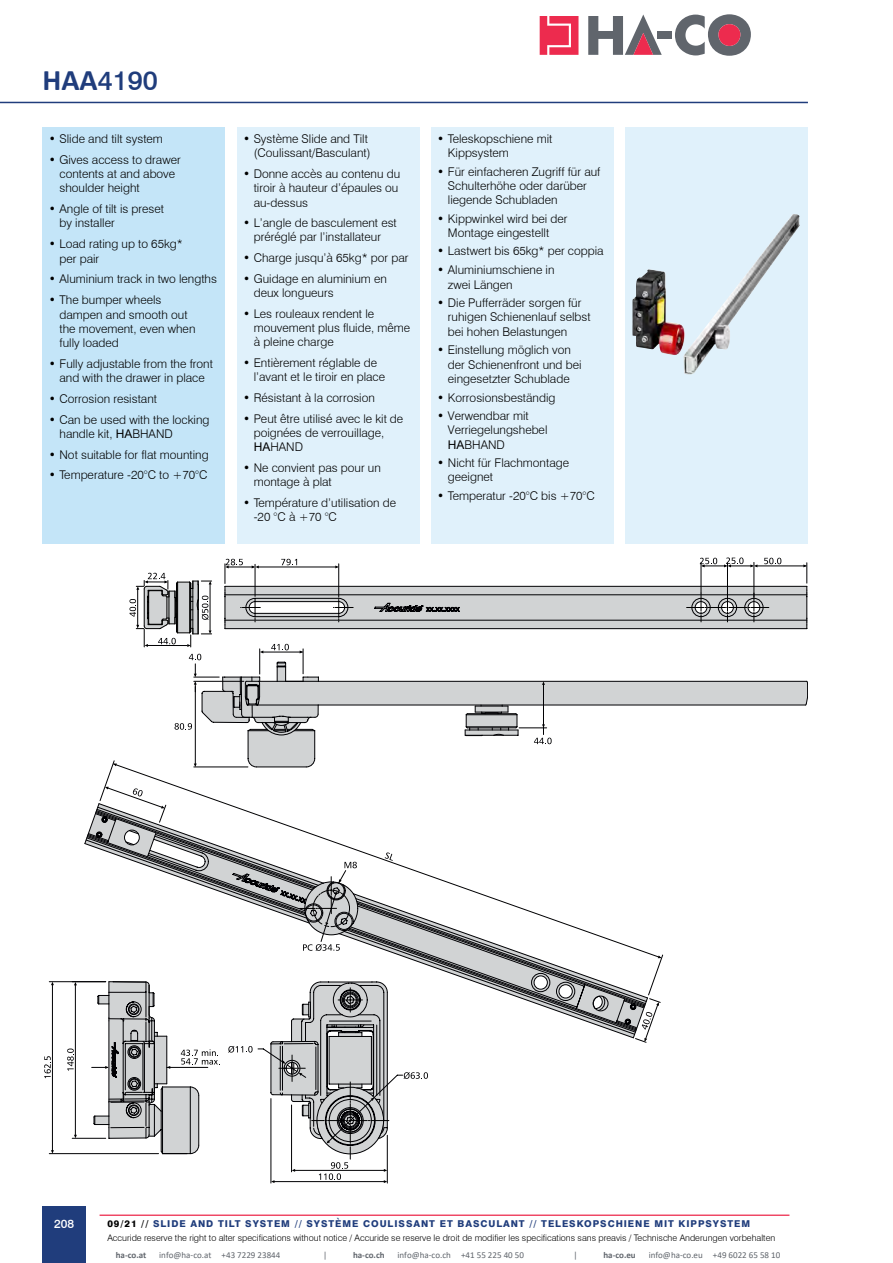
<style>
.page{position:relative;width:893px;height:1263px;background:#fff}
.page>*{position:absolute;margin:0;border:0;box-sizing:border-box;transform-origin:0 0}
.t1{font:500 27px "Swiss 721 BT";color:#203d7c}
.t2{font:300 12px/14.4px "Swiss 721 BT";color:#000}
.t3{font:500 12px "Swiss 721 BT";color:#fff}
.t4{font:800 9.45px "Swiss 721 BT";letter-spacing:.1em;color:#203d7c}
.t5{font:300 9px "Swiss 721 BT";color:#000}
.t6{font:9px "Calibri";color:#60656c}
.t7{font:700 9px "Calibri";color:#60656c}
.s1{font-family:"Calibri";font-weight:700;font-size:30px}
.s2{font-family:"Arial";font-weight:400}
.s3{color:#000}
</style>
<div class="page">
<hr style="left:0;top:102px;width:808px;height:1px;background:#203d7c">
<div style="left:43px;top:1206px;width:43px;height:57px;background:#203d7c"></div>
<div style="left:43px;top:128px;width:182px;height:416px;background:#c4e5f8"></div>
<div style="left:237px;top:128px;width:183px;height:416px;background:#e0f1fb"></div>
<div style="left:431px;top:128px;width:183px;height:416px;background:#e0f1fb"></div>
<div style="left:625px;top:128px;width:183px;height:416px;background:#e0f1fb"></div>
<img style="left:632px;top:214px;width:168px;height:161px">
<svg style="left:44px;top:787px;width:617px;height:396px"></svg>
<div style="left:225px;top:586px;width:582px;height:43px;background:#d1d3d4"></div>
<svg style="left:464px;top:680px;width:343px;height:65px"></svg>
<svg style="left:687px;top:593px;width:82px;height:27px"></svg>
<hr style="left:727px;top:563px;width:1px;height:34px;background:#000003">
<hr style="left:701px;top:563px;width:1px;height:30px;background:#000003">
<hr style="left:754px;top:562px;width:1px;height:35px;background:#000003">
<svg style="left:700px;top:557px;width:57px;height:10px"></svg>
<hr style="left:756px;top:566px;width:50px;height:1px;background:#000003">
<svg style="left:764px;top:558px;width:17px;height:6px"></svg>
<svg style="left:805px;top:681px;width:3px;height:25px"></svg>
<svg style="left:353px;top:598px;width:410px;height:128px"></svg>
<svg style="left:374px;top:603px;width:86px;height:9px"></svg>
<hr style="left:225px;top:620px;width:582px;height:1px;background:#000003">
<hr style="left:225px;top:628px;width:582px;height:1px;background:#000003">
<svg style="left:803px;top:563px;width:5px;height:66px"></svg>
<hr style="left:225px;top:594px;width:582px;height:1px;background:#000003">
<hr style="left:225px;top:586px;width:582px;height:1px;background:#000003">
<hr style="left:318px;top:705px;width:487px;height:1px;background:#000003">
<hr style="left:318px;top:681px;width:489px;height:1px;background:#000003">
<hr style="left:543px;top:684px;width:1px;height:41px;background:#000003">
<svg style="left:465px;top:704px;width:87px;height:40px"></svg>
<svg style="left:129px;top:559px;width:224px;height:209px"></svg>
<hr style="left:100px;top:1214px;width:689px;height:2px;background:#ed2b4e">
<svg style="left:540px;top:16px;width:38px;height:39px"></svg>
<svg style="left:588px;top:15px;width:74px;height:40px"></svg>
<div style="left:657px;top:31px;width:15px;height:8px;background:#60656c"></div>
<svg style="left:675px;top:14px;width:76px;height:42px"></svg>
<div style="left:718px;top:24px;width:22px;height:22px;background:#ed2b4e;border-radius:50%"></div>
<h1 class="t1" style="left:43px;top:64px;width:117px"><span class="s1">HAA</span>4190</h1>
<p class="t2" style="left:49px;top:131px;width:116px">• Slide and tilt system</p>
<p class="t2" style="left:60px;top:152px;width:123px;text-indent:-11px">• Gives access to drawer contents at and above shoulder height</p>
<p class="t2" style="left:60px;top:201px;width:106px;text-indent:-11px">• Angle of tilt is preset by installer</p>
<p class="t2" style="left:60px;top:237px;width:125px;text-indent:-11px">• Load rating up to 65kg* per pair</p>
<p class="t2" style="left:49px;top:272px;width:170px">• Aluminium track in two lengths</p>
<p class="t2" style="left:60px;top:293px;width:137px;text-indent:-11px">• The bumper wheels dampen and smooth out the movement, even when fully loaded</p>
<p class="t2" style="left:49px;top:357px;width:166px;line-height:14px;text-align:center">• Fully adjustable from the front and with the drawer in place</p>
<p class="t2" style="left:49px;top:391px;width:110px">• Corrosion resistant</p>
<p class="t2" style="left:60px;top:412px;width:151px;text-indent:-11px">• Can be used with the locking handle kit, <span class="s2">HA</span>BHAND</p>
<p class="t2" style="left:49px;top:447px;width:161px">• Not suitable for flat mounting</p>
<p class="t2" style="left:49px;top:468px;width:160px">• Temperature -20°C to +70°C</p>
<p class="t2" style="left:243px;top:131px;width:129px;text-align:right">• Système Slide and Tilt (Coulissant/Basculant)</p>
<p class="t2" style="left:254px;top:167px;width:148px;text-indent:-11px">• Donne accès au contenu du tiroir à hauteur d’épaules ou au-dessus</p>
<p class="t2" style="left:243px;top:216px;width:155px;line-height:14px;text-align:center">• L’angle de basculement est préréglé par l’installateur</p>
<p class="t2" style="left:243px;top:251px;width:167px">• Charge jusqu’à 65kg* por par</p>
<p class="t2" style="left:254px;top:272px;width:135px;line-height:14px;text-indent:-11px">• Guidage en aluminium en deux longueurs</p>
<p class="t2" style="left:254px;top:306px;width:158px;text-indent:-11px">• Les rouleaux rendent le mouvement plus fluide, même à pleine charge</p>
<p class="t2" style="left:254px;top:356px;width:133px;line-height:14px;text-indent:-11px">• Entièrement réglable de l’avant et le tiroir en place</p>
<p class="t2" style="left:243px;top:390px;width:133px">• Résistant à la corrosion</p>
<p class="t2" style="left:254px;top:411px;width:151px;text-indent:-11px">• Peut être utilisé avec le kit de poignées de verrouillage,<br><span class="s2">HA</span>HAND</p>
<p class="t2" style="left:254px;top:460px;width:129px;line-height:14px;text-indent:-11px">• Ne convient pas pour un montage à plat</p>
<p class="t2" style="left:254px;top:495px;width:144px;text-indent:-11px">• Température d’utilisation de -20 °C à +70 °C</p>
<p class="t2" style="left:448px;top:132px;width:106px;line-height:14px;text-indent:-11px">• Teleskopschiene mit<br>Kippsystem</p>
<p class="t2" style="left:448px;top:164px;width:154px;text-indent:-11px">• Für einfacheren Zugriff für auf<br>Schulterhöhe oder darüber liegende Schubladen</p>
<p class="t2" style="left:448px;top:211px;width:121px;line-height:14px;text-indent:-11px">• Kippwinkel wird bei der<br>Montage eingestellt</p>
<p class="t2" style="left:437px;top:244px;width:168px">• Lastwert bis 65kg* per coppia</p>
<p class="t2" style="left:448px;top:263px;width:108px;text-indent:-11px">• Aluminiumschiene in zwei Längen</p>
<p class="t2" style="left:448px;top:296px;width:144px;text-indent:-11px">• Die Pufferräder sorgen für ruhigen Schienenlauf selbst bei hohen Belastungen</p>
<p class="t2" style="left:448px;top:343px;width:135px;text-indent:-11px">• Einstellung möglich von der Schienenfront und bei eingesetzter Schublade</p>
<p class="t2" style="left:437px;top:390px;width:120px">• Korrosionsbeständig</p>
<p class="t2" style="left:448px;top:409px;width:101px;text-indent:-11px">• Verwendbar mit<br>Verriegelungshebel<br><span class="s2">HA</span>BHAND</p>
<p class="t2" style="left:448px;top:456px;width:123px;line-height:14px;text-indent:-11px">• Nicht für Flachmontage geeignet</p>
<p class="t2" style="left:437px;top:488px;width:159px">• Temperatur -20°C bis +70°C</p>
<p class="t3" style="left:54px;top:1217px;width:22px">208</p>
<p class="t4" style="left:107px;top:1218px;width:644px"><span class="s3">09/21 //</span> SLIDE AND TILT SYSTEM // SYSTÈME COULISSANT ET BASCULANT // TELESKOPSCHIENE MIT KIPPSYSTEM</p>
<p class="t5" style="left:107px;top:1232px;width:669px">Accuride reserve the right to alter specifications without notice / Accuride se reserve le droit de modifier les specifications sans preavis / Technische Anderungen vorbehalten</p>
<p class="t7" style="left:116px;top:1248px;width:32px">ha-co.at</p>
<p class="t6" style="left:159px;top:1248px;width:123px">info@ha-co.at +43 7229 23844</p>
<p class="t6" style="left:323px;top:1248px;width:6px">|</p>
<p class="t7" style="left:353px;top:1248px;width:33px">ha-co.ch</p>
<p class="t6" style="left:398px;top:1248px;width:128px">info@ha-co.ch +41 55 225 40 50</p>
<p class="t6" style="left:573px;top:1248px;width:6px">|</p>
<p class="t7" style="left:603px;top:1248px;width:34px">ha-co.eu</p>
<p class="t6" style="left:649px;top:1248px;width:133px">info@ha-co.eu +49 6022 65 58 10</p>
</div>
